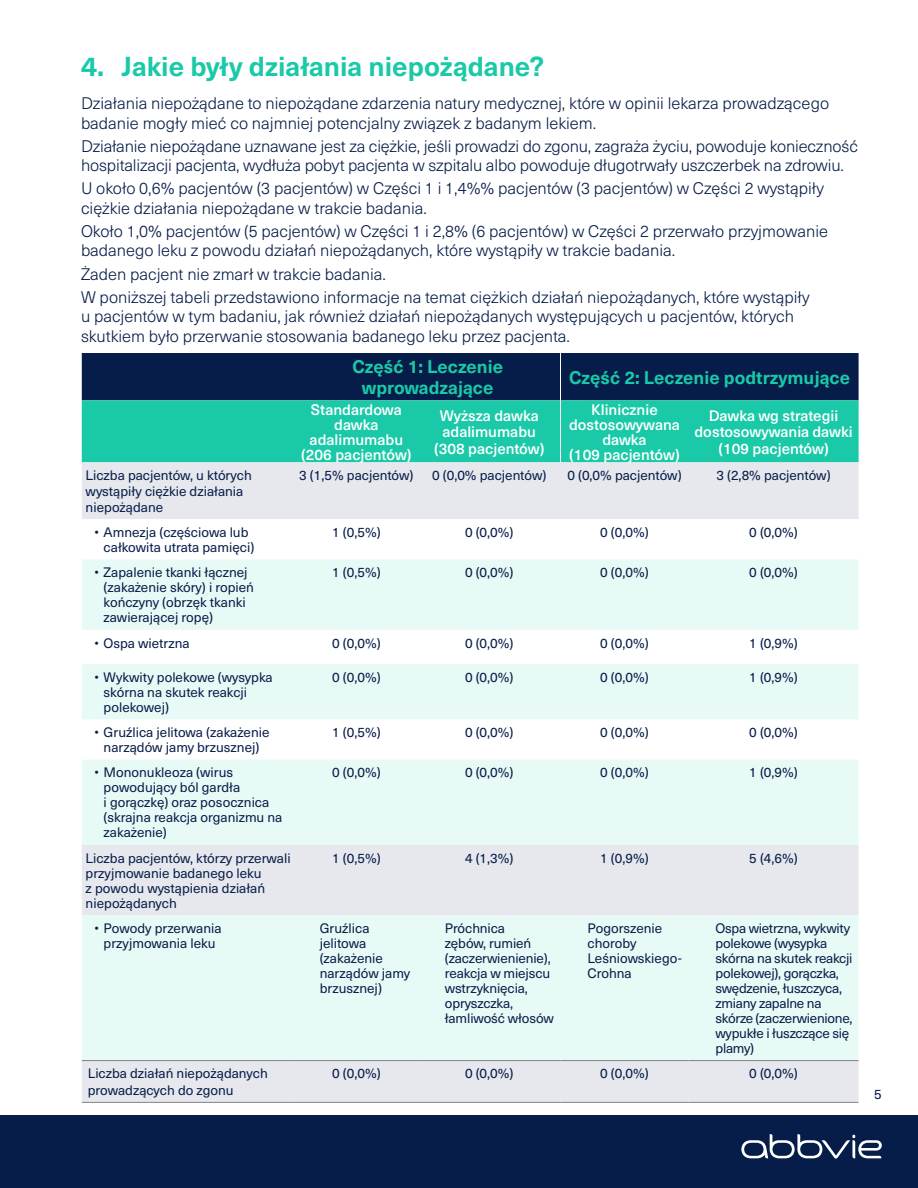
<style>
.page{position:relative;width:918px;height:1188px;background:#fff}
.page>*{position:absolute;margin:0;border:0;box-sizing:border-box;transform-origin:0 0}
.t1{font:700 27px "Neue Haas Unica Pro";color:#1ac9a8}
.t2{font:700 18px/21.6px "Neue Haas Unica Pro";color:#1ac9a8;text-align:center}
.t3{font:300 16.5px/19.5px "Neue Haas Unica Pro";color:#071d49}
.t4{font:500 15px/15px "Neue Haas Unica Pro";color:#fff;text-align:center}
.t5{font:13.5px/15px "Neue Haas Unica Pro";color:#071d49}
.t6{font:13.5px/15px "Neue Haas Unica Pro";letter-spacing:-.02em;color:#071d49}
</style>
<div class="page">
<div style="left:0;top:1115px;width:918px;height:73px;background:#071d49"></div>
<div style="left:82px;top:353px;width:777px;height:47px;background:#071d49"></div>
<div style="left:82px;top:400px;width:777px;height:62px;background:#1ac9a8"></div>
<div style="left:82px;top:462px;width:777px;height:640px;background:#e6e8ed"></div>
<svg style="left:82px;top:519px;width:777px;height:40px"></svg>
<svg style="left:82px;top:559px;width:777px;height:501px;fill:#e8faf6"></svg>
<hr style="left:82px;top:1060px;width:213px;height:1px;background:#808285">
<hr style="left:295px;top:1060px;width:123px;height:1px;background:#808285">
<hr style="left:418px;top:1060px;width:143px;height:1px;background:#808285">
<hr style="left:561px;top:1060px;width:127px;height:1px;background:#808285">
<hr style="left:688px;top:1060px;width:171px;height:1px;background:#808285">
<hr style="left:82px;top:1102px;width:213px;height:1px;background:#808285">
<hr style="left:295px;top:1102px;width:123px;height:1px;background:#808285">
<hr style="left:418px;top:1102px;width:143px;height:1px;background:#808285">
<hr style="left:561px;top:1102px;width:127px;height:1px;background:#808285">
<hr style="left:688px;top:1102px;width:171px;height:1px;background:#808285">
<hr style="left:560px;top:353px;width:1px;height:47px;background:#fff">
<hr style="left:560px;top:400px;width:1px;height:62px;background:#fff">
<svg style="left:741px;top:1134px;width:141px;height:25px"></svg>
<h1 class="t1" style="left:81px;top:50px;width:465px">4. Jakie były działania niepożądane?</h1>
<p class="t3" style="left:81px;top:94px;width:750px">Działania niepożądane to niepożądane zdarzenia natury medycznej, które w opinii lekarza prowadzącego badanie mogły mieć co najmniej potencjalny związek z badanym lekiem.</p>
<p class="t3" style="left:81px;top:136px;width:779px">Działanie niepożądane uznawane jest za ciężkie, jeśli prowadzi do zgonu, zagraża życiu, powoduje konieczność hospitalizacji pacjenta, wydłuża pobyt pacjenta w szpitalu albo powoduje długotrwały uszczerbek na zdrowiu.</p>
<p class="t3" style="left:81px;top:179px;width:745px">U około 0,6% pacjentów (3 pacjentów) w Części 1 i 1,4%% pacjentów (3 pacjentów) w Części 2 wystąpiły ciężkie działania niepożądane w trakcie badania.</p>
<p class="t3" style="left:81px;top:222px;width:749px">Około 1,0% pacjentów (5 pacjentów) w Części 1 i 2,8% (6 pacjentów) w Części 2 przerwało przyjmowanie badanego leku z powodu działań niepożądanych, które wystąpiły w trakcie badania.</p>
<p class="t3" style="left:81px;top:262px;width:730px;line-height:23.1px">Żaden pacjent nie zmarł w trakcie badania.<br>W poniższej tabeli przedstawiono informacje na temat ciężkich działań niepożądanych, które wystąpiły</p>
<p class="t3" style="left:81px;top:307px;width:715px">u pacjentów w tym badaniu, jak również działań niepożądanych występujących u pacjentów, których skutkiem było przerwanie stosowania badanego leku przez pacjenta.</p>
<h2 class="t2" style="left:352px;top:356px;width:152px">Część 1: Leczenie wprowadzające</h2>
<h2 class="t2" style="left:569px;top:367px;width:283px">Część 2: Leczenie podtrzymujące</h2>
<p class="t4" style="left:301px;top:402px;width:112px">Standardowa dawka adalimumabu (206 pacjentów)</p>
<p class="t4" style="left:434px;top:407px;width:112px;line-height:16.5px">Wyższa dawka adalimumabu (308 pacjentów)</p>
<p class="t4" style="left:569px;top:402px;width:112px">Klinicznie dostosowywana dawka<br>(109 pacjentów)</p>
<p class="t4" style="left:695px;top:407px;width:160px;line-height:16.5px">Dawka wg strategii dostosowywania dawki (109 pacjentów)</p>
<p class="t5" style="left:86px;top:468px;width:168px;line-height:15.8px">Liczba pacjentów, u których wystąpiły ciężkie działania niepożądane</p>
<p class="t5" style="left:299px;top:468px;width:116px">3 (1,5% pacjentów)</p>
<p class="t5" style="left:432px;top:468px;width:116px">0 (0,0% pacjentów)</p>
<p class="t5" style="left:567px;top:468px;width:116px">0 (0,0% pacjentów)</p>
<p class="t5" style="left:716px;top:468px;width:116px">3 (2,8% pacjentów)</p>
<p class="t5" style="left:104px;top:525px;width:152px;text-indent:-9px">• Amnezja (częściowa lub całkowita utrata pamięci)</p>
<p class="t5" style="left:332px;top:525px;width:50px">1 (0,5%)</p>
<p class="t5" style="left:465px;top:525px;width:50px">0 (0,0%)</p>
<p class="t5" style="left:600px;top:525px;width:50px">0 (0,0%)</p>
<p class="t5" style="left:749px;top:525px;width:50px">0 (0,0%)</p>
<p class="t5" style="left:104px;top:565px;width:152px;text-indent:-9px">• Zapalenie tkanki łącznej (zakażenie skóry) i ropień kończyny (obrzęk tkanki zawierającej ropę)</p>
<p class="t5" style="left:332px;top:565px;width:50px">1 (0,5%)</p>
<p class="t5" style="left:465px;top:565px;width:50px">0 (0,0%)</p>
<p class="t5" style="left:600px;top:565px;width:50px">0 (0,0%)</p>
<p class="t5" style="left:749px;top:565px;width:50px">0 (0,0%)</p>
<p class="t5" style="left:95px;top:636px;width:97px">• Ospa wietrzna</p>
<p class="t5" style="left:332px;top:636px;width:50px">0 (0,0%)</p>
<p class="t5" style="left:465px;top:636px;width:50px">0 (0,0%)</p>
<p class="t5" style="left:600px;top:636px;width:50px">0 (0,0%)</p>
<p class="t5" style="left:749px;top:636px;width:50px">1 (0,9%)</p>
<p class="t5" style="left:104px;top:670px;width:171px;text-indent:-9px">• Wykwity polekowe (wysypka skórna na skutek reakcji polekowej)</p>
<p class="t5" style="left:332px;top:670px;width:50px">0 (0,0%)</p>
<p class="t5" style="left:465px;top:670px;width:50px">0 (0,0%)</p>
<p class="t5" style="left:600px;top:670px;width:50px">0 (0,0%)</p>
<p class="t5" style="left:749px;top:670px;width:50px">1 (0,9%)</p>
<p class="t5" style="left:95px;top:725px;width:176px;text-align:center">• Gruźlica jelitowa (zakażenie narządów jamy brzusznej)</p>
<p class="t5" style="left:332px;top:725px;width:50px">1 (0,5%)</p>
<p class="t5" style="left:465px;top:725px;width:50px">0 (0,0%)</p>
<p class="t5" style="left:600px;top:725px;width:50px">0 (0,0%)</p>
<p class="t5" style="left:749px;top:725px;width:50px">0 (0,0%)</p>
<p class="t5" style="left:104px;top:765px;width:180px;text-indent:-9px">• Mononukleoza (wirus powodujący ból gardła<br>i gorączkę) oraz posocznica (skrajna reakcja organizmu na zakażenie)</p>
<p class="t5" style="left:332px;top:765px;width:50px">0 (0,0%)</p>
<p class="t5" style="left:465px;top:765px;width:50px">0 (0,0%)</p>
<p class="t5" style="left:600px;top:765px;width:50px">0 (0,0%)</p>
<p class="t5" style="left:749px;top:765px;width:50px">1 (0,9%)</p>
<p class="t5" style="left:86px;top:851px;width:207px">Liczba pacjentów, którzy przerwali przyjmowanie badanego leku<br>z powodu wystąpienia działań niepożądanych</p>
<p class="t5" style="left:332px;top:851px;width:50px">1 (0,5%)</p>
<p class="t5" style="left:465px;top:851px;width:50px">4 (1,3%)</p>
<p class="t5" style="left:600px;top:851px;width:50px">1 (0,9%)</p>
<p class="t5" style="left:749px;top:851px;width:50px">5 (4,6%)</p>
<p class="t5" style="left:95px;top:921px;width:129px;text-align:center">• Powody przerwania przyjmowania leku</p>
<p class="t5" style="left:320px;top:921px;width:92px">Gruźlica jelitowa (zakażenie narządów jamy brzusznej)</p>
<p class="t5" style="left:445px;top:921px;width:110px">Próchnica<br>zębów, rumień (zaczerwienienie), reakcja w miejscu wstrzyknięcia, opryszczka, łamliwość włosów</p>
<p class="t5" style="left:588px;top:921px;width:96px">Pogorszenie choroby<br>Leśniowskiego-<br>Crohna</p>
<p class="t6" style="left:715px;top:921px;width:139px">Ospa wietrzna, wykwity polekowe (wysypka skórna na skutek reakcji polekowej), gorączka, swędzenie, łuszczyca, zmiany zapalne na skórze (zaczerwienione, wypukłe i łuszczące się plamy)</p>
<p class="t5" style="left:88px;top:1066px;width:182px;line-height:16.5px">Liczba działań niepożądanych prowadzących do zgonu</p>
<p class="t5" style="left:332px;top:1066px;width:50px">0 (0,0%)</p>
<p class="t5" style="left:465px;top:1066px;width:50px">0 (0,0%)</p>
<p class="t5" style="left:600px;top:1066px;width:50px">0 (0,0%)</p>
<p class="t5" style="left:749px;top:1066px;width:50px">0 (0,0%)</p>
<p class="t5" style="left:874px;top:1087px;width:9px">5</p>
</div>
